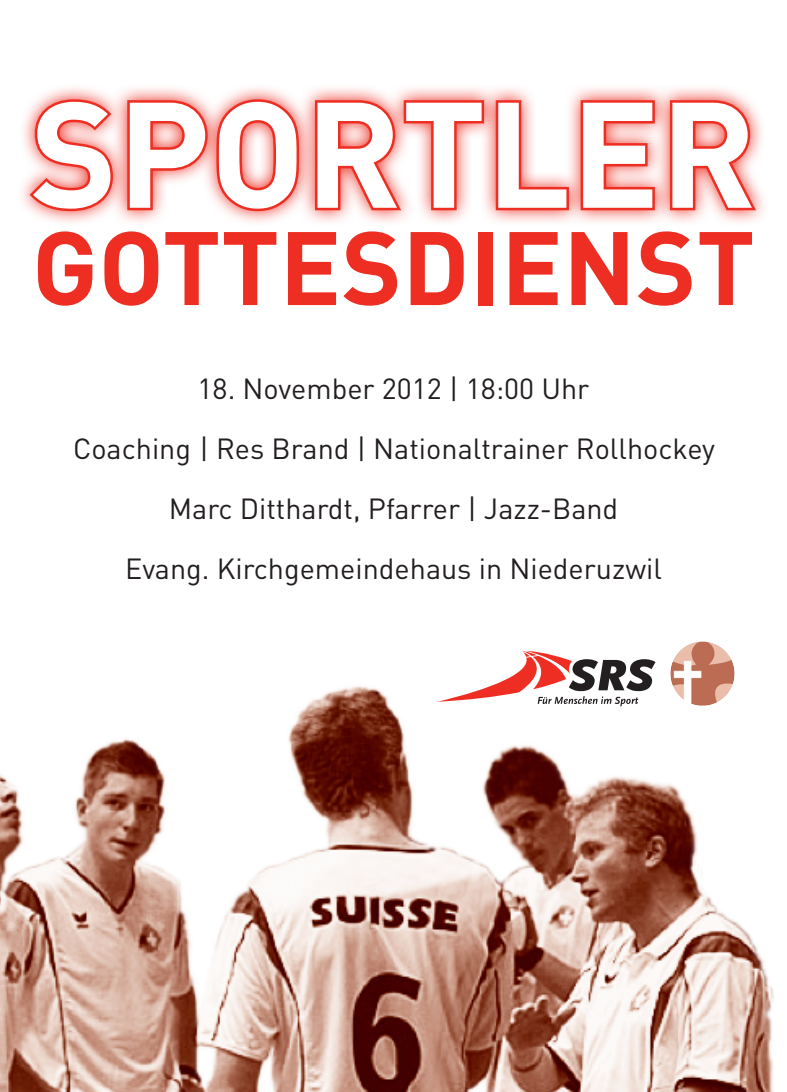
<style>
.page{position:relative;width:787px;height:1092px;background:#fff}
.page>*{position:absolute;margin:0;border:0;box-sizing:border-box;transform-origin:0 0}
.t1{font:700 147.5px "DIN";color:#fff}
.t2{font:700 102.5px "DIN";color:#ee2e22}
.t3{font:28.75px/60px "DIN";color:#231f20;text-align:center}
</style>
<div class="page">
<img style="left:0;top:661px;width:774px;height:430px">
<svg style="left:437px;top:650px;width:218px;height:56px"></svg>
<svg style="left:22px;top:87px;width:742px;height:136px"></svg>
<svg style="left:26px;top:97px;width:89px;height:117px;background:#f4827b"></svg>
<svg style="left:125px;top:97px;width:179px;height:117px;background:#f48079"></svg>
<svg style="left:312px;top:98px;width:174px;height:116px"></svg>
<svg style="left:493px;top:98px;width:78px;height:115px"></svg>
<svg style="left:578px;top:98px;width:79px;height:115px;background:#f26960"></svg>
<svg style="left:667px;top:98px;width:91px;height:116px;background:#f26e66"></svg>
<img style="left:670px;top:641px;width:64px;height:64px">
<h1 class="t1" style="left:30px;top:58px;width:727px">SPORTLER</h1>
<h2 class="t2" style="left:32px;top:201px;width:724px">GOTTESDIENST</h2>
<p class="t3" style="left:73px;top:358px;width:643px">18. November 2012 | 18:00 Uhr<br>Coaching | Res Brand | Nationaltrainer Rollhockey Marc Ditthardt, Pfarrer | Jazz-Band<br>Evang. Kirchgemeindehaus in Niederuzwil</p>
</div>
